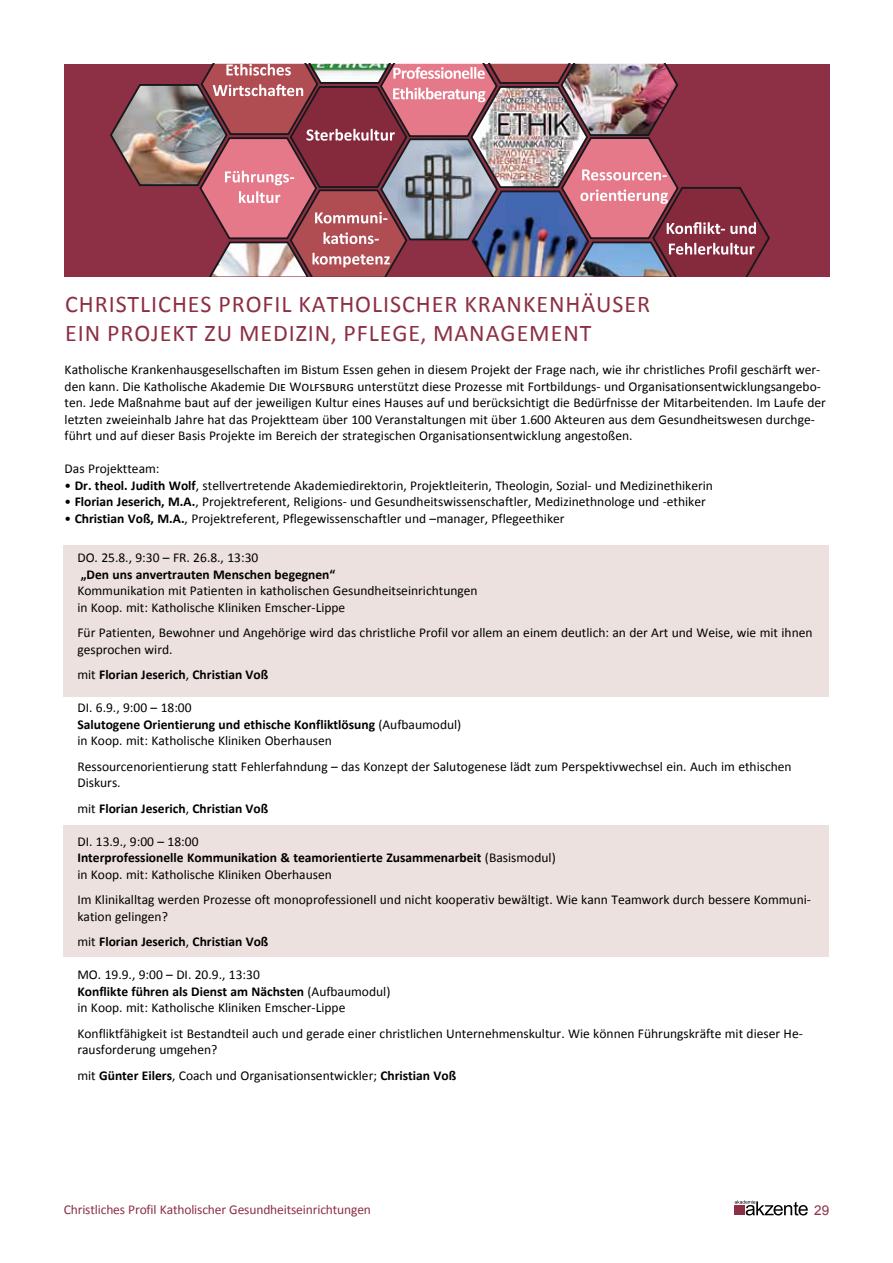
<style>
.page{position:relative;width:893px;height:1263px;background:#fff}
.page>*{position:absolute;margin:0;border:0;box-sizing:border-box;transform-origin:0 0}
.t1{font:24px/28.8px "Calibri";letter-spacing:.04em;color:#8d2f45}
.t2{font:13.5px/16.5px "Calibri";color:#000}
.t3{font:700 13.5px "Calibri";color:#000}
.t4{font:13.5px "Calibri";letter-spacing:-.01em;color:#8d2f45}
.t5{font:13.5px "Arial";color:#8d2f45}
.s1{font-weight:700}
.s2{font-weight:400}
</style>
<div class="page">
<svg style="left:735px;top:1200px;width:73px;height:15px"></svg>
<div style="left:735px;top:1205px;width:10px;height:10px;background:#8d2f45"></div>
<div style="left:63px;top:545px;width:765px;height:151px;background:#ede1df"></div>
<div style="left:63px;top:825px;width:765px;height:132px;background:#ede1df"></div>
<div style="left:65px;top:64px;width:765px;height:212px;background:#8d2f45"></div>
<img style="left:110px;top:64px;width:660px;height:212px">
<h1 class="t1" style="left:65px;top:290px;width:582px">Christliches Profil Katholischer Kran ken häuser<br>Ein Projekt zu Medizin, Pflege, Managem ent</h1>
<p class="t2" style="left:65px;top:361px;width:763px">Katholische Krankenhausgesellschaften im Bistum Essen gehen in diesem Projekt der Frage nach, wie ihr christliches Profil geschärft wer&shy;den kann. Die Katholische Akademie Die Wolfsburg unterstützt diese Prozesse mit Fortbildungs- und Organisationsentwicklungsangebo&shy;ten. Jede Maßnahme baut auf der jeweiligen Kultur eines Hauses auf und berücksichtigt die Bedürfnisse der Mitarbeitenden. I m Laufe der letzten zweieinhalb Jahre hat das Projektteam über 100 Veranstaltungen mit über 1.600 Akteuren aus dem Gesundheitswesen durchge&shy;führt und auf dieser Basis Projekte im Bereich der strategischen Organisationsentwicklung angestoßen.</p>
<p class="t2" style="left:65px;top:460px;width:96px">Das Projektteam:</p>
<p class="t2" style="left:65px;top:477px;width:650px">• <span class="s1">Dr. theol. Judith Wolf</span>, stellvertretende Akademiedirektorin, Projektleiterin, Theologin, Sozial- und Medizinethikerin</p>
<p class="t2" style="left:65px;top:493px;width:643px">• <span class="s1">Florian Jeserich, M.A.</span>, Projektreferent, Religions- und Gesundheitswissenschaftler, Medizinethnologe und -ethiker</p>
<p class="t2" style="left:65px;top:510px;width:501px">• <span class="s1">Christian Voß, M.A.</span>, Projektreferent, Pflegewissenschaftler und –manager, Pflegeethiker</p>
<p class="t2" style="left:77px;top:550px;width:183px">DO. 25.8., 9:30 – FR. 26.8., 13:30</p>
<p class="t3" style="left:81px;top:566px;width:256px">„Den uns anvertrauten Menschen begegnen“</p>
<p class="t2" style="left:77px;top:583px;width:402px">Kommunikation mit Patienten in katholischen Gesundheitseinrichtungen in Koop. mit: Katholische Kliniken Emscher-Lippe</p>
<p class="t2" style="left:77px;top:625px;width:737px">Für Patienten, Bewohner und Angehörige wird das christliche Profil vor allem an einem deutlich: an der Art und Weise, wie mit ihnen gesprochen wird.</p>
<p class="t3" style="left:77px;top:666px;width:192px"><span class="s2">mit</span> Florian Jeserich<span class="s2">,</span> Christian Voß</p>
<p class="t2" style="left:77px;top:700px;width:385px">DI . 6.9., 9:00 – 18:00<br><span class="s1">Salutogene Orientierung und ethische Konfliktlösung</span> (Aufbaumodul) in Koop. mit: Katholische Kliniken Oberhausen</p>
<p class="t2" style="left:77px;top:758px;width:716px">Ressourcenorientierung statt Fehlerfahndung – das Konzept der Salutogenese lädt zum Perspektivwechsel ein. Auch im ethischen<br>Diskurs.</p>
<p class="t3" style="left:77px;top:800px;width:192px"><span class="s2">mit</span> Florian Jeserich<span class="s2">,</span> Christian Voß</p>
<p class="t2" style="left:77px;top:833px;width:480px">DI . 13.9., 9:00 – 18:00<br><span class="s1">Interprofessionelle Kommunikation &amp; teamorientierte Zusammenarbeit</span> (Basismodul) in Koop. mit: Katholische Kliniken Oberhausen</p>
<p class="t2" style="left:77px;top:892px;width:735px">I m Klinikalltag werden Prozesse oft monoprofessionell und nicht kooperativ bewältigt. Wie kann Teamwork durch bessere Kommuni&shy;kation gelingen?</p>
<p class="t3" style="left:77px;top:933px;width:192px"><span class="s2">mit</span> Florian Jeserich<span class="s2">,</span> Christian Voß</p>
<p class="t2" style="left:77px;top:967px;width:314px">MO. 19.9., 9:00 – DI . 20.9., 13:30<br><span class="s1">Konflikte führen als Dienst am Nächsten</span> (Aufbaumodul) in Koop. mit: Katholische Kliniken Emscher-Lippe</p>
<p class="t2" style="left:77px;top:1025px;width:727px">Konfliktfähigkeit ist Bestandteil auch und gerade einer christlichen U nternehmenskultur. Wie können Führungskräfte mit dieser He&shy;rausforderung umgehen?</p>
<p class="t2" style="left:77px;top:1067px;width:380px">mit <span class="s1">Günter Eilers</span>, Coach und Organisationsentwickler; <span class="s1">Christian Voß</span></p>
<p class="t4" style="left:64px;top:1200px;width:309px">Christliches Profil Katholischer Gesundheitseinrichtungen</p>
<p class="t5" style="left:814px;top:1202px;width:16px">29</p>
</div>
